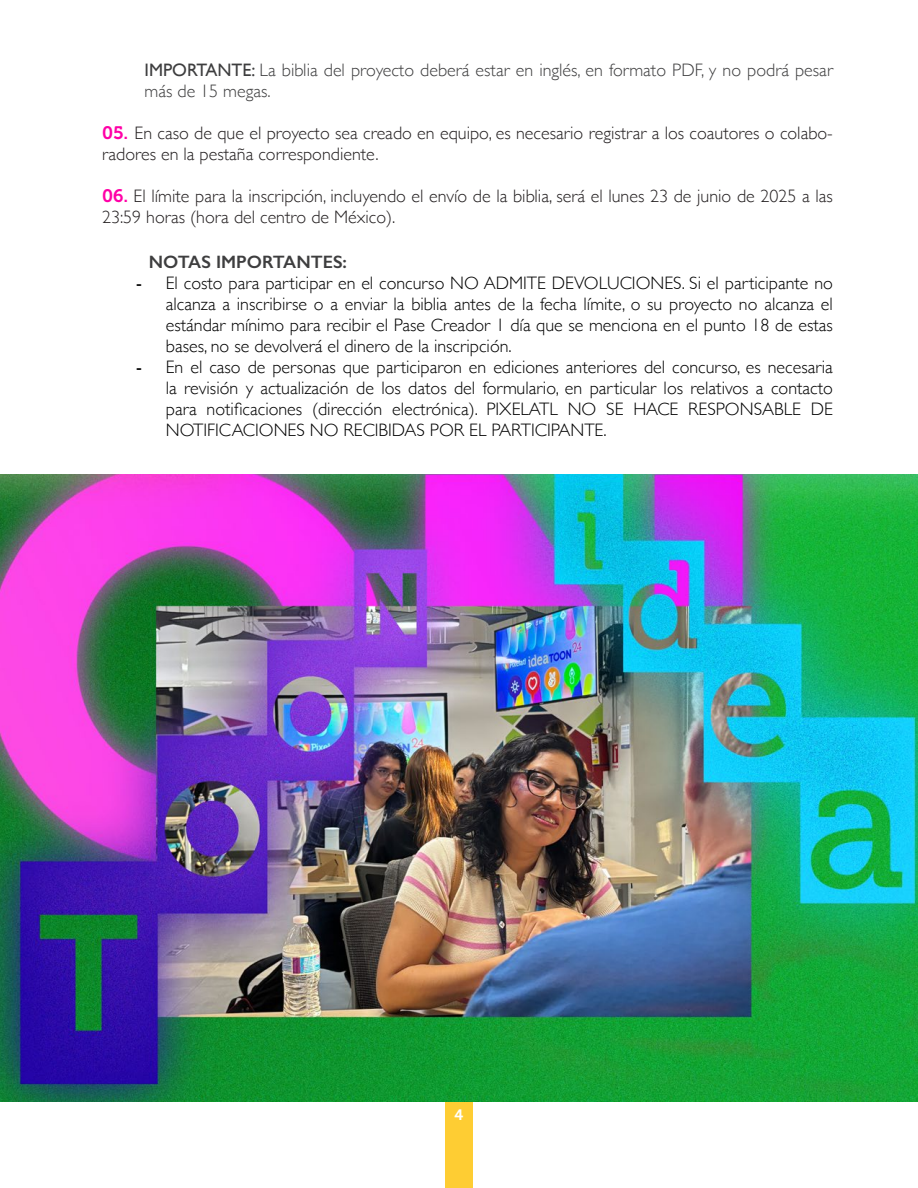
<style>
.page{position:relative;width:918px;height:1188px;background:#fff}
.page>*{position:absolute;margin:0;border:0;box-sizing:border-box;transform-origin:0 0}
.t1{font:300 18px/21px "Gill Sans";color:#000;text-align:justify}
.numeros{font:300 18px/21px "Gill Sans";color:#231f20}
.numeros-2{font:300 18px/21px "Gill Sans";color:#3e3e3f}
.numeros-3{font:600 18px "Gill Sans";color:#3e3e3f}
.t2{font:15px "Museo 700";color:#fff}
.s1{font-weight:400}
.s2{font-family:"Museo 700";font-weight:400;color:#ff00a7}
</style>
<div class="page">
<div style="left:445px;top:1101px;width:28px;height:87px;background:#fecd33"></div>
<img style="left:0;top:474px;width:918px;height:627px">
<p class="numeros-2" style="left:145px;top:59px;width:690px"><span class="s1">IMPORTANTE:</span> La biblia del proyecto deberá estar en inglés, en formato PDF, y no podrá pesar más de 15 megas.</p>
<p class="numeros" style="left:102px;top:122px;width:732px"><span class="s2">05.</span> En caso de que el proyecto sea creado en equipo, es necesario registrar a los coautores o colabo&shy;radores en la pestaña correspondiente.</p>
<p class="numeros" style="left:102px;top:185px;width:732px"><span class="s2">06.</span> El límite para la inscripción, incluyendo el envío de la biblia, será el lunes 23 de junio de 2025 a las<br>23:59 horas (hora del centro de México).</p>
<p class="numeros-3" style="left:149px;top:251px;width:200px">NOTAS IMPORTANTES:</p>
<p class="t1" style="left:166px;top:272px;width:669px;text-indent:-30px"><span class="s1">-</span> El costo para participar en el concurso NO ADMITE DEVOLUCIONES. Si el participante no alcanza a inscribirse o a enviar la biblia antes de la fecha límite, o su proyecto no alcanza el estándar mínimo para recibir el Pase Creador 1 día que se menciona en el punto 18 de estas bases, no se devolverá el dinero de la inscripción.</p>
<p class="t1" style="left:166px;top:356px;width:669px;text-indent:-30px"><span class="s1">-</span> En el caso de personas que participaron en ediciones anteriores del concurso, es necesaria la revisión y actualización de los datos del formulario, en particular los relativos a contacto para notificaciones (dirección electrónica). PIXELATL NO SE HACE RESPONSABLE DE NOTIFICACIONES NO RECIBIDAS POR EL PARTICIPANTE.</p>
<p class="t2" style="left:455px;top:1107px;width:10px">4</p>
</div>
